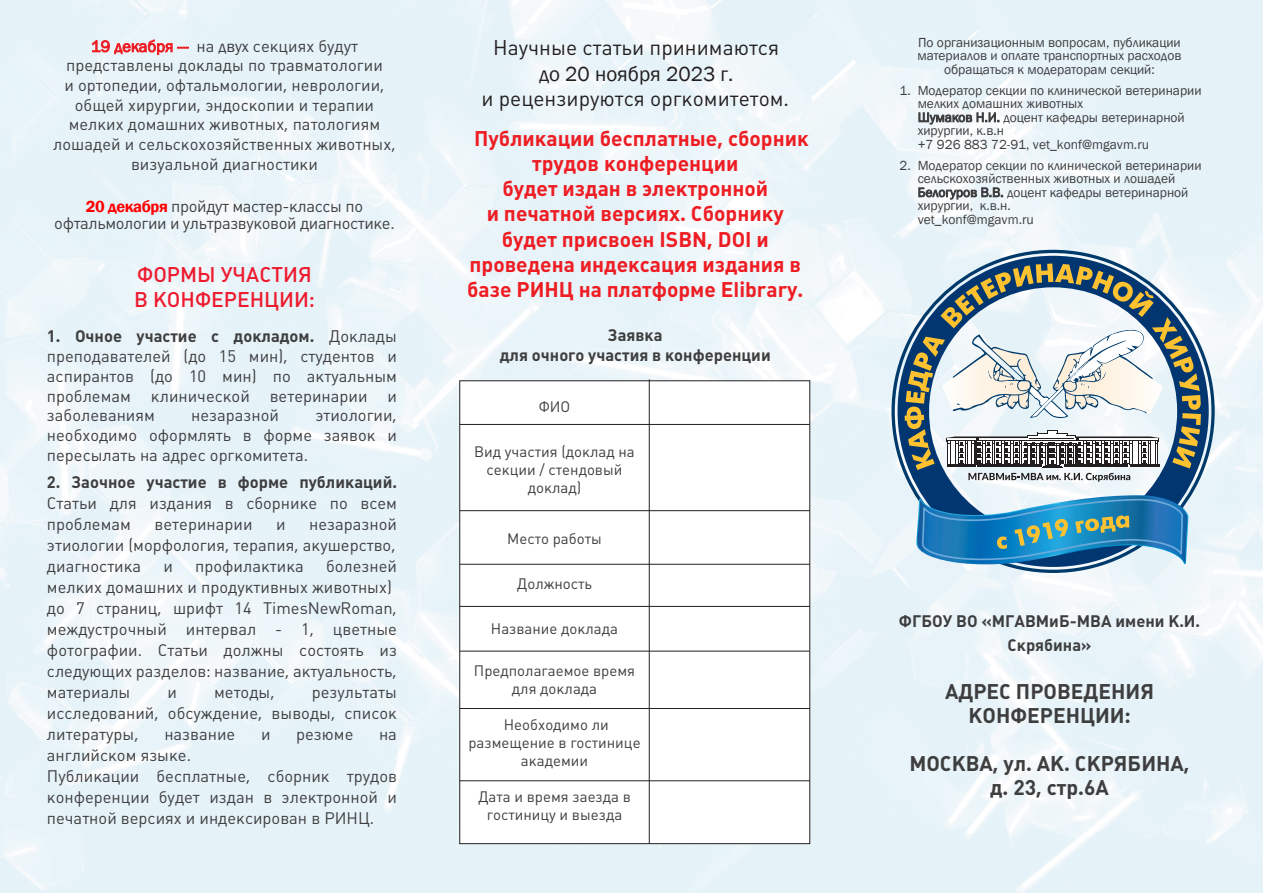
<style>
.page{position:relative;width:1263px;height:893px;background:#fff}
.page>*{position:absolute;margin:0;border:0;box-sizing:border-box;transform-origin:0 0}
.t1{font:700 21px/25.2px "Plumb C";color:#ee1d23;text-align:center}
.t2{font:700 21px/24px "Plumb C";color:#3e3e3f;text-align:center}
.t3{font:21px "Plumb C";color:#231f20}
.t4{font:21px/25.2px "Plumb Medium C";color:#ee1a2e}
.t5{font:21px "Franklin Gothic";color:#231f20}
.t6{font:16.5px/21px "Plumb C";color:#3e3e3f;text-align:justify}
.t7{font:700 16.5px/24px "Plumb C";color:#3e3e3f;text-align:center}
.t8{font:16.5px/16.8px "Plumb C";letter-spacing:-.025em;color:#3e3e3f;text-align:center}
.t9{font:15px/18px "Plumb C";color:#3e3e3f;text-align:center}
.t10{font:13.5px/13.5px "Franklin Gothic";color:#3e3e3f}
.t11{font:13.5px "Franklin Gothic";color:#3e3e3f}
.s1{font-family:"Franklin Gothic";color:#ee1d23}
.s2{font-family:"Franklin Gothic"}
.s3{font-family:"Franklin Gothic";font-weight:600;color:#f00}
.s4{font-weight:700}
.s5{font-style:inherit}
</style>
<div class="page">
<img style="left:0;top:0;width:1263px;height:893px">
<div style="left:459px;top:380px;width:351px;height:464px;background:#fff;border:1px solid #231f20"></div>
<hr style="left:649px;top:379px;width:1px;height:465px;background:#231f20">
<hr style="left:460px;top:424px;width:350px;height:1px;background:#231f20">
<hr style="left:460px;top:510px;width:350px;height:1px;background:#231f20">
<hr style="left:460px;top:564px;width:350px;height:1px;background:#231f20">
<hr style="left:460px;top:606px;width:350px;height:1px;background:#231f20">
<hr style="left:460px;top:651px;width:350px;height:1px;background:#231f20">
<hr style="left:460px;top:708px;width:350px;height:1px;background:#231f20">
<hr style="left:460px;top:780px;width:350px;height:1px;background:#231f20">
<svg style="left:897px;top:256px;width:312px;height:311px;fill:#e7f3f9"></svg>
<svg style="left:904px;top:263px;width:297px;height:207px"></svg>
<svg style="left:945px;top:430px;width:215px;height:52px"></svg>
<svg style="left:942px;top:330px;width:221px;height:89px"></svg>
<svg style="left:916px;top:495px;width:272px;height:72px;background:#4a91b9"></svg>
<p class="t6" style="left:53px;top:36px;width:344px;line-height:19.6px;text-align:center"><span class="s1">19 декабря —</span> на <span class="s2">двух</span> секциях будут представлены доклады по травматологии<br>и ортопедии, офтальмологии, неврологии, общей хирургии, эндоскопии и терапии мелких домашних животных, патологиям лошадей и сельскохозяйственных животных, визуальной диагностики</p>
<p class="t8" style="left:54px;top:198px;width:342px"><span class="s3">20 декабря</span> пройдут мастер-классы по офтальмологии и ультразвуковой диагностике.</p>
<p class="t4" style="left:134px;top:262px;width:182px">ФОРМЫ УЧАСТИЯ<br>В КОНФЕРЕНЦИИ:</p>
<p class="t6" style="left:47px;top:327px;width:352px;line-height:19.8px"><span class="s4">1. Очное участие с докладом.</span> Доклады преподавателей (до 15 мин), студентов и аспирантов (до 10 мин) по актуальным проблемам клинической ветеринарии и заболеваниям</p>
<p class="t6" style="left:191px;top:405px;width:89px">незаразной</p>
<p class="t6" style="left:47px;top:406px;width:351px;line-height:19.8px;text-indent:268px">этиологии, необходимо оформлять в форме заявок и пересылать на адрес оргкомитета.</p>
<p class="t7" style="left:47px;top:470px;width:352px">2. Заочное участие в форме публикаций.</p>
<p class="t6" style="left:47px;top:493px;width:352px">Статьи для издания в сборнике по всем проблемам</p>
<p class="t6" style="left:47px;top:514px;width:352px;text-indent:262px">незаразной этиологии (морфология, терапия, акушерство, диагностика</p>
<p class="t6" style="left:155px;top:514px;width:99px">ветеринарии</p>
<p class="t6" style="left:276px;top:514px;width:11px">и</p>
<p class="t6" style="left:47px;top:556px;width:352px;text-align:left;text-indent:279px">болезней мелких домашних и продуктивных животных) до 7 страниц, шрифт 14 TimesNewRoman, междустрочный интервал - 1, цветные фотографии. Статьи должны состоять из следующих разделов: название, актуальность, материалы</p>
<p class="t6" style="left:163px;top:556px;width:11px">и</p>
<p class="t6" style="left:195px;top:556px;width:110px">профилактика</p>
<p class="t6" style="left:47px;top:682px;width:352px;text-indent:265px">результаты исследований, обсуждение, выводы, список литературы,</p>
<p class="t6" style="left:168px;top:682px;width:11px">и</p>
<p class="t6" style="left:214px;top:682px;width:62px">методы,</p>
<p class="t6" style="left:164px;top:724px;width:73px">название</p>
<p class="t6" style="left:261px;top:724px;width:11px">и</p>
<p class="t6" style="left:296px;top:724px;width:59px">резюме</p>
<p class="t6" style="left:379px;top:724px;width:19px">на</p>
<p class="t6" style="left:47px;top:745px;width:352px;text-align:left">английском языке.<br>Публикации бесплатные, сборник трудов конференции будет издан в электронной и печатной версиях и индексирован в РИНЦ.</p>
<p class="t3" style="left:493px;top:36px;width:288px">Научные статьи принимаются</p>
<p class="t5" style="left:539px;top:61px;width:196px">до 20 ноября 2023 г.</p>
<p class="t3" style="left:481px;top:86px;width:309px">и рецензируются оргкомитетом.</p>
<p class="t1" style="left:467px;top:126px;width:343px">Публикации бесплатные, сборник трудов конференции<br>будет издан в электронной<br>и печатной версиях. Сборнику будет присвоен ISBN, DOI и проведена индексация издания в базе РИНЦ на платформе Elibrary.</p>
<p class="t7" style="left:500px;top:325px;width:272px;line-height:19.8px">Заявка<br>для очного участия в конференции</p>
<p class="t9" style="left:539px;top:397px;width:33px">ФИО</p>
<p class="t9" style="left:474px;top:442px;width:162px">Вид участия (доклад на секции / стендовый доклад)</p>
<p class="t9" style="left:507px;top:529px;width:96px">Место работы</p>
<p class="t9" style="left:517px;top:574px;width:77px">Должность</p>
<p class="t9" style="left:491px;top:619px;width:129px">Название доклада</p>
<p class="t9" style="left:474px;top:661px;width:163px">Предполагаемое время для доклада</p>
<p class="t9" style="left:468px;top:715px;width:174px">Необходимо ли размещение в гостинице академии</p>
<p class="t9" style="left:478px;top:787px;width:154px">Дата и время заезда в гостиницу и выезда</p>
<p class="t10" style="left:917px;top:36px;width:266px;text-align:center">По организационным вопросам, публикации материалов и оплате транспортных расходов обращаться к модераторам секций:</p>
<p class="t10" style="left:918px;top:84px;width:285px;text-indent:-18px"><span class="s5">1.</span> Модератор секции по клинической ветеринарии мелких домашних животных<br><span class="s5">Шумаков Н.И.</span> доцент кафедры ветеринарной хирургии, к.в.н<br><span class="s5">+7</span> 926 883 72<span class="s5">-</span>91<span class="s5">, vet_konf@mgavm.ru</span></p>
<p class="t10" style="left:918px;top:159px;width:285px;text-indent:-18px"><span class="s5">2.</span> Модератор секции по клинической ветеринарии сельскохозяйственных животных и лошадей <span class="s5">Белогуров В.В.</span> доцент кафедры ветеринарной хирургии, к.в.н.</p>
<p class="t11" style="left:918px;top:211px;width:118px">vet_konf@mgavm.ru</p>
<p class="t7" style="left:899px;top:609px;width:303px">ФГБОУ ВО «МГАВМиБ-МВА имени К.И.<br>Скрябина»</p>
<p class="t2" style="left:945px;top:679px;width:210px">АДРЕС ПРОВЕДЕНИЯ<br>КОНФЕРЕНЦИИ:</p>
<p class="t2" style="left:909px;top:751px;width:282px">МОСКВА, ул. АК. СКРЯБИНА, д. 23, стр.6А</p>
</div>
